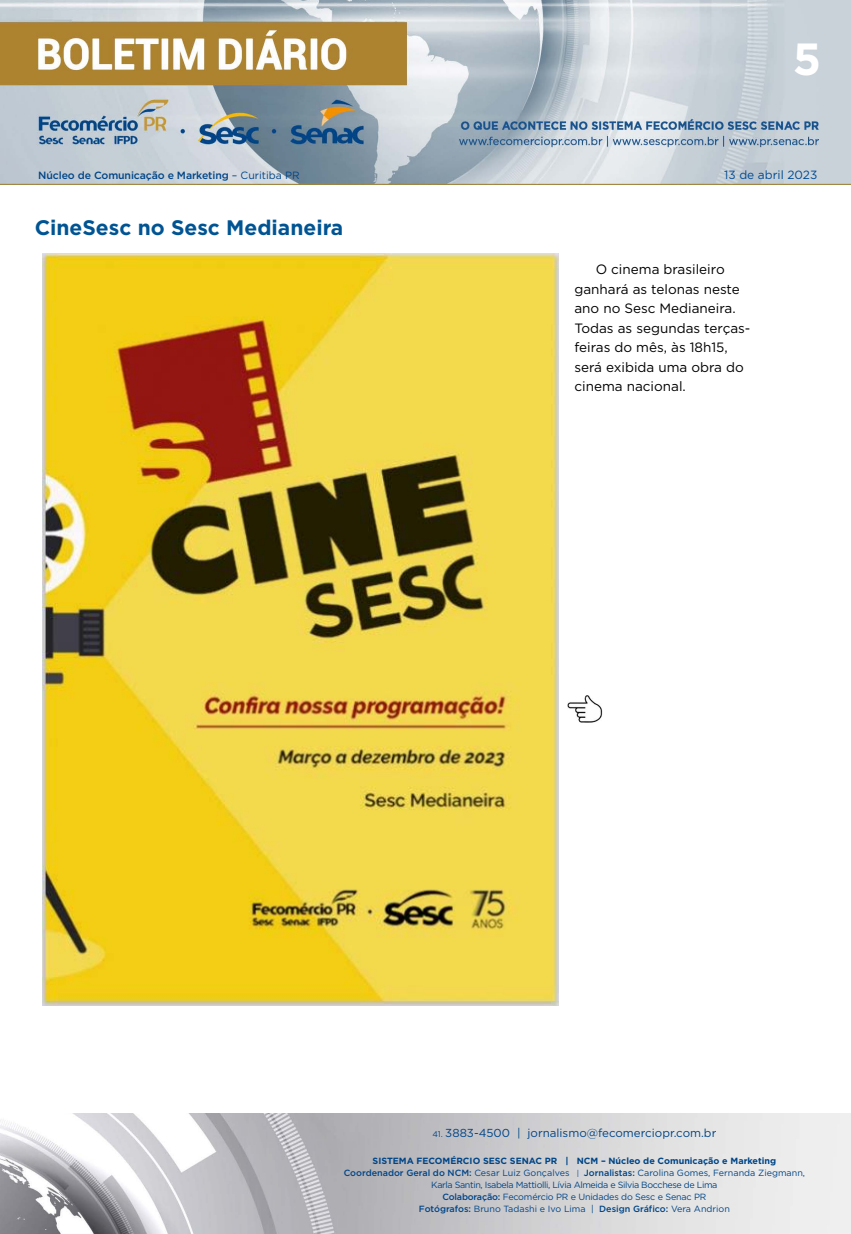
<style>
.page{position:relative;width:851px;height:1234px;background:#fff}
.page>*{position:absolute;margin:0;border:0;box-sizing:border-box;transform-origin:0 0}
.t1{font:700 45px "Gotham";color:#fff}
.t2{font:700 21px "Gotham";color:#005493}
.t3{font:13.5px/19.5px "Gotham";color:#000}
.t4{font:11.85px "Gotham";color:#004a93}
.t5{font:11.55px "Gotham";color:#004587}
.t6{font:500 10.5px "Gotham";letter-spacing:-.01em;color:#004587}
.t7{font:9px/12px "Gotham";letter-spacing:-.02em;color:#004587;text-align:center}
.s1{font-weight:400}
.s2{font-size:8.25px}
.s3{font-weight:700}
.s4{font-weight:500}
.s5{font-size:7.65px}
</style>
<div class="page">
<img style="left:0;top:0;width:850px;height:184px">
<img style="left:0;top:1113px;width:850px;height:120px">
<img style="left:43px;top:253px;width:515px;height:752px">
<img style="left:567px;top:695px;width:35px;height:27px">
<h1 class="t1" style="left:792px;top:29px;width:30px">5</h1>
<p class="t6" style="left:38px;top:168px;width:263px">Núcleo de Comunicação e Marketing <span class="s1">– Curitiba PR</span></p>
<h3 class="t4" style="left:724px;top:167px;width:95px">13 de abril 2023</h3>
<h2 class="t2" style="left:35px;top:214px;width:310px">CineSesc no Sesc Medianeira</h2>
<h3 class="t3" style="left:574px;top:259px;width:177px;text-indent:21px">O cinema brasileiro ganhará as telonas neste ano no Sesc Medianeira.<br>Todas as segundas terças&shy;feiras do mês, às 18h15, será exibida uma obra do cinema nacional.</h3>
<p class="t5" style="left:432px;top:1125px;width:285px"><span class="s2">41.</span> 3883-4500 | jornalismo@fecomerciopr.com.br</p>
<p class="t7" style="left:343px;top:1154px;width:463px"><span class="s3">SISTEMA FECOMÉRCIO SESC SENAC PR | NCM – Núcleo de Comunicação e Marketing </span><span class="s4">Coordenador Geral do NCM:</span> Cesar Luiz Gonçalves <span class="s5">|</span> <span class="s4">Jornalistas:</span> Carolina Gomes, Fernanda Ziegmann, Karla Santin, Isabela Mattiolli, Lívia Almeida e Silvia Bocchese de Lima<br><span class="s4">Colaboração:</span> Fecomércio PR e Unidades do Sesc e Senac PR<br><span class="s4">Fotógrafos:</span> Bruno Tadashi e Ivo Lima | <span class="s4">Design Gráfico:</span> Vera Andrion</p>
</div>
